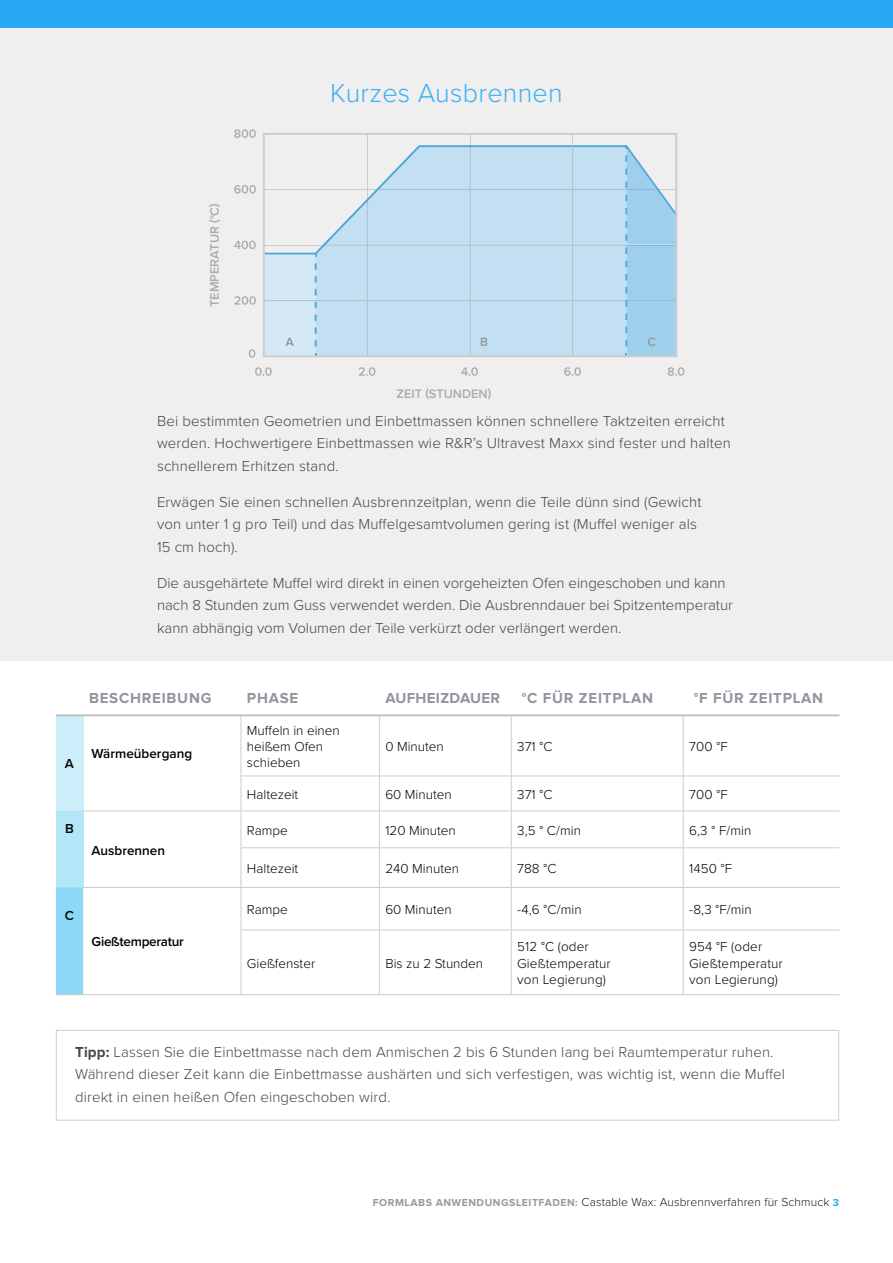
<style>
.page{position:relative;width:893px;height:1263px;background:#fff}
.page>*{position:absolute;margin:0;border:0;box-sizing:border-box;transform-origin:0 0}
.t1{font:300 27px "Proxima Nova";letter-spacing:.01em;color:#3cb1f4}
.t2{font:300 15px/22.5px "Proxima Nova";letter-spacing:.01em;color:#46464c}
.t3{font:700 15px "Proxima Nova";letter-spacing:.05em;color:#9494a1}
.t4{font:700 15px "Proxima Nova";letter-spacing:.02em;color:#9494a1}
.t5{font:300 13.5px/16.5px "Proxima Nova";color:#000}
.t6{font:600 13.5px "Proxima Nova";color:#000}
.t7{font:600 13.5px "Proxima Nova";letter-spacing:-.02em;color:#000}
.t8{font:600 12.75px "Proxima Nova";color:#ababab}
.t9{font:300 12px "Proxima Nova";letter-spacing:.01em;color:#1a1a1a}
.s1{font-weight:700}
.s2{font-weight:700;font-size:10.5px;color:#999}
.s3{font-weight:700;font-size:10.5px;color:#26a9f2}
</style>
<div class="page">
<div style="left:0;top:0;width:893px;height:28px;background:#26a9f2"></div>
<div style="left:0;top:28px;width:893px;height:632px;background:#efeff0"></div>
<div style="left:56px;top:715px;width:27px;height:96px;background:#ccedfa"></div>
<div style="left:56px;top:811px;width:27px;height:76px;background:#b3e6f7"></div>
<hr style="left:241px;top:716px;width:1px;height:59px;background:#ccc">
<hr style="left:379px;top:716px;width:1px;height:59px;background:#ccc">
<hr style="left:511px;top:716px;width:1px;height:59px;background:#ccc">
<hr style="left:683px;top:716px;width:1px;height:59px;background:#ccc">
<hr style="left:241px;top:775px;width:138px;height:1px;background:#ccc">
<hr style="left:241px;top:776px;width:1px;height:34px;background:#ccc">
<hr style="left:379px;top:775px;width:132px;height:1px;background:#ccc">
<hr style="left:379px;top:776px;width:1px;height:34px;background:#ccc">
<hr style="left:511px;top:775px;width:172px;height:1px;background:#ccc">
<hr style="left:511px;top:776px;width:1px;height:34px;background:#ccc">
<hr style="left:683px;top:775px;width:156px;height:1px;background:#ccc">
<hr style="left:683px;top:776px;width:1px;height:34px;background:#ccc">
<hr style="left:83px;top:810px;width:158px;height:1px;background:#ccc">
<hr style="left:241px;top:810px;width:138px;height:1px;background:#ccc">
<hr style="left:241px;top:811px;width:1px;height:36px;background:#ccc">
<hr style="left:379px;top:810px;width:132px;height:1px;background:#ccc">
<hr style="left:379px;top:811px;width:1px;height:36px;background:#ccc">
<hr style="left:511px;top:810px;width:172px;height:1px;background:#ccc">
<hr style="left:511px;top:811px;width:1px;height:36px;background:#ccc">
<hr style="left:683px;top:810px;width:156px;height:1px;background:#ccc">
<hr style="left:683px;top:811px;width:1px;height:36px;background:#ccc">
<hr style="left:241px;top:847px;width:138px;height:1px;background:#ccc">
<hr style="left:241px;top:848px;width:1px;height:39px;background:#ccc">
<hr style="left:379px;top:847px;width:132px;height:1px;background:#ccc">
<hr style="left:379px;top:848px;width:1px;height:39px;background:#ccc">
<hr style="left:511px;top:847px;width:172px;height:1px;background:#ccc">
<hr style="left:511px;top:848px;width:1px;height:39px;background:#ccc">
<hr style="left:683px;top:847px;width:156px;height:1px;background:#ccc">
<hr style="left:683px;top:848px;width:1px;height:39px;background:#ccc">
<hr style="left:83px;top:887px;width:158px;height:1px;background:#ccc">
<hr style="left:241px;top:887px;width:138px;height:1px;background:#ccc">
<hr style="left:241px;top:888px;width:1px;height:42px;background:#ccc">
<hr style="left:379px;top:887px;width:132px;height:1px;background:#ccc">
<hr style="left:379px;top:888px;width:1px;height:42px;background:#ccc">
<hr style="left:511px;top:887px;width:172px;height:1px;background:#ccc">
<hr style="left:511px;top:888px;width:1px;height:42px;background:#ccc">
<hr style="left:683px;top:887px;width:156px;height:1px;background:#ccc">
<hr style="left:683px;top:888px;width:1px;height:42px;background:#ccc">
<hr style="left:241px;top:930px;width:138px;height:1px;background:#ccc">
<hr style="left:241px;top:930px;width:1px;height:64px;background:#ccc">
<hr style="left:379px;top:930px;width:132px;height:1px;background:#ccc">
<hr style="left:379px;top:930px;width:1px;height:64px;background:#ccc">
<hr style="left:511px;top:930px;width:172px;height:1px;background:#ccc">
<hr style="left:511px;top:930px;width:1px;height:64px;background:#ccc">
<hr style="left:683px;top:930px;width:156px;height:1px;background:#ccc">
<hr style="left:683px;top:930px;width:1px;height:64px;background:#ccc">
<hr style="left:83px;top:714px;width:158px;height:2px;background:#bdbfbf">
<hr style="left:241px;top:714px;width:138px;height:2px;background:#bdbfbf">
<hr style="left:379px;top:714px;width:132px;height:2px;background:#bdbfbf">
<hr style="left:511px;top:714px;width:172px;height:2px;background:#bdbfbf">
<hr style="left:683px;top:714px;width:156px;height:2px;background:#bdbfbf">
<hr style="left:56px;top:714px;width:27px;height:2px;background:#bdbfbf">
<hr style="left:83px;top:994px;width:158px;height:1px;background:#ccc">
<hr style="left:241px;top:994px;width:138px;height:1px;background:#ccc">
<hr style="left:379px;top:994px;width:132px;height:1px;background:#ccc">
<div style="left:56px;top:887px;width:27px;height:108px;background:#8cd9f5"></div>
<hr style="left:511px;top:994px;width:172px;height:1px;background:#ccc">
<hr style="left:683px;top:994px;width:156px;height:1px;background:#ccc">
<div style="left:56px;top:1030px;width:783px;height:90px;border:1px solid #cccccf"></div>
<svg style="left:249px;top:349px;width:6px;height:9px"></svg>
<svg style="left:234px;top:296px;width:22px;height:9px"></svg>
<svg style="left:234px;top:241px;width:22px;height:8px"></svg>
<svg style="left:234px;top:185px;width:22px;height:9px"></svg>
<svg style="left:234px;top:129px;width:22px;height:9px"></svg>
<svg style="left:255px;top:367px;width:17px;height:9px"></svg>
<svg style="left:359px;top:367px;width:16px;height:9px"></svg>
<svg style="left:461px;top:367px;width:17px;height:9px"></svg>
<svg style="left:564px;top:367px;width:17px;height:9px"></svg>
<svg style="left:668px;top:367px;width:16px;height:9px"></svg>
<svg style="left:263px;top:133px;width:414px;height:224px"></svg>
<svg style="left:264px;top:145px;width:413px;height:211px"></svg>
<p class="t8" style="left:205px;top:307px;width:105px;rotate:-90deg">TEMPERATUR (°C)</p>
<h1 class="t1" style="left:330px;top:73px;width:234px">Kurzes Ausbrennen</h1>
<p class="t8" style="left:397px;top:384px;width:96px">ZEIT (STUNDEN)</p>
<p class="t2" style="left:157px;top:409px;width:575px">Bei bestimmten Geometrien und Einbettmassen können schnellere Taktzeiten erreicht werden. Hochwertigere Einbettmassen wie R&amp;R’s Ultravest Maxx sind fester und halten schnellerem Erhitzen stand.</p>
<p class="t2" style="left:157px;top:490px;width:546px">Erwägen Sie einen schnellen Ausbrennzeitplan, wenn die Teile dünn sind (Gewicht von unter 1 g pro Teil) und das Muffelgesamtvolumen gering ist (Muffel weniger als<br>15 cm hoch).</p>
<p class="t2" style="left:157px;top:571px;width:577px">Die ausgehärtete Muffel wird direkt in einen vorgeheizten Ofen eingeschoben und kann nach 8 Stunden zum Guss verwendet werden. Die Ausbrenndauer bei Spitzentemperatur kann abhängig vom Volumen der Teile verkürzt oder verlängert werden.</p>
<p class="t6" style="left:65px;top:754px;width:11px">A</p>
<p class="t6" style="left:65px;top:818px;width:10px">B</p>
<p class="t6" style="left:65px;top:906px;width:11px">C</p>
<p class="t3" style="left:89px;top:691px;width:124px">BESCHREIBUNG</p>
<p class="t3" style="left:247px;top:691px;width:53px">PHASE</p>
<p class="t4" style="left:385px;top:691px;width:116px">AUFHEIZDAUER</p>
<p class="t3" style="left:522px;top:691px;width:133px">°C FÜR ZEITPLAN</p>
<p class="t3" style="left:694px;top:691px;width:131px">°F FÜR ZEITPLAN</p>
<p class="t6" style="left:92px;top:744px;width:102px">Wärmeübergang</p>
<p class="t6" style="left:92px;top:840px;width:75px">Ausbrennen</p>
<p class="t7" style="left:92px;top:932px;width:94px">Gießtemperatur</p>
<p class="t5" style="left:247px;top:721px;width:94px">Muffeln in einen heißem Ofen schieben</p>
<p class="t5" style="left:385px;top:737px;width:60px">0 Minuten</p>
<p class="t5" style="left:517px;top:737px;width:37px">371 °C</p>
<p class="t5" style="left:689px;top:737px;width:40px">700 °F</p>
<p class="t5" style="left:247px;top:785px;width:53px">Haltezeit</p>
<p class="t5" style="left:385px;top:785px;width:68px">60 Minuten</p>
<p class="t5" style="left:517px;top:785px;width:37px">371 °C</p>
<p class="t5" style="left:689px;top:785px;width:40px">700 °F</p>
<p class="t5" style="left:247px;top:821px;width:42px">Rampe</p>
<p class="t5" style="left:385px;top:821px;width:72px">120 Minuten</p>
<p class="t5" style="left:517px;top:821px;width:66px">3,5 ° C/min</p>
<p class="t5" style="left:689px;top:821px;width:64px">6,3 ° F/min</p>
<p class="t5" style="left:247px;top:859px;width:53px">Haltezeit</p>
<p class="t5" style="left:385px;top:859px;width:75px">240 Minuten</p>
<p class="t5" style="left:517px;top:859px;width:41px">788 °C</p>
<p class="t5" style="left:689px;top:859px;width:44px">1450 °F</p>
<p class="t5" style="left:247px;top:901px;width:42px">Rampe</p>
<p class="t5" style="left:385px;top:901px;width:68px">60 Minuten</p>
<p class="t5" style="left:517px;top:901px;width:66px">-4,6 °C/min</p>
<p class="t5" style="left:689px;top:901px;width:64px">-8,3 °F/min</p>
<p class="t5" style="left:247px;top:954px;width:70px">Gießfenster</p>
<p class="t5" style="left:385px;top:954px;width:99px">Bis zu 2 Stunden</p>
<p class="t5" style="left:517px;top:938px;width:95px">512 °C (oder<br>Gießtemperatur von Legierung)</p>
<p class="t5" style="left:689px;top:938px;width:95px">954 °F (oder<br>Gießtemperatur von Legierung)</p>
<p class="t2" style="left:75px;top:1040px;width:711px"><span class="s1">Tipp:</span> Lassen Sie die Einbettmasse nach dem Anmischen 2 bis 6 Stunden lang bei Raumtemperatur ruhen.<br>Während dieser Zeit kann die Einbettmasse aushärten und sich verfestigen, was wichtig ist, wenn die Muffel direkt in einen heißen Ofen eingeschoben wird.</p>
<p class="t9" style="left:373px;top:1193px;width:468px"><span class="s2">FORMLABS ANWENDUNGSLEITFADEN:</span> Castable Wax: Ausbrennverfahren für Schmuck <span class="s3">3</span></p>
</div>
